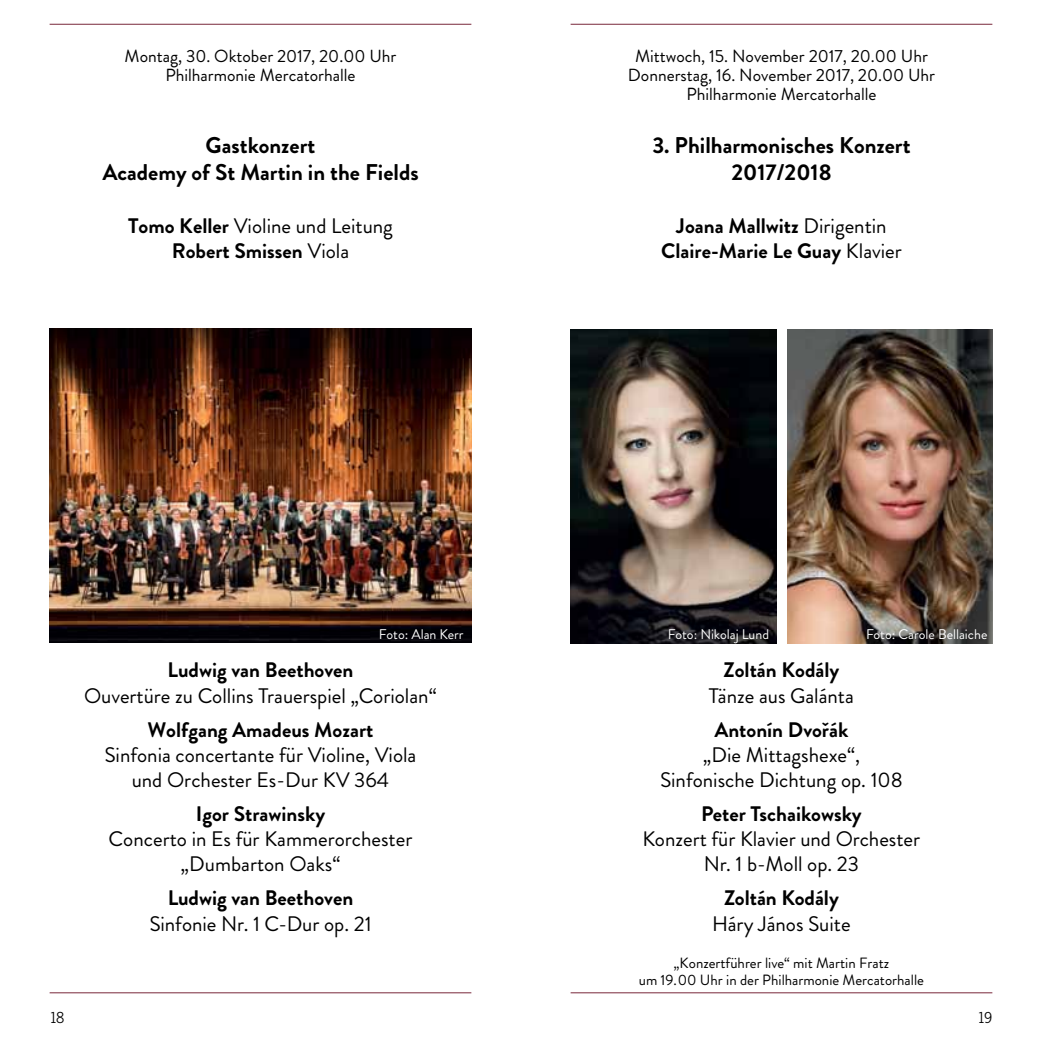
<style>
.page{position:relative;width:1042px;height:1042px;background:#fff}
.page>*{position:absolute;margin:0;border:0;box-sizing:border-box;transform-origin:0 0}
.t1{font:700 22.75px/27.3px "Brandon";color:#000;text-align:center}
.t2{font:21px/25.2px "Brandon";color:#000;text-align:center}
.t3{font:700 21px/25.2px "Brandon";color:#000;text-align:center}
.t4{font:17.5px/19.2px "Brandon";color:#000;text-align:center}
.t5{font:15.75px "News Gothic BQ";color:#000}
.t6{font:14.88px/17.8px "Brandon";color:#000;text-align:center}
.t7{font:14px "Brandon";color:#fff}
.s1{font-weight:400}
</style>
<div class="page">
<hr style="left:50px;top:24px;width:421px;height:1px;background:#79283b">
<hr style="left:570px;top:24px;width:422px;height:1px;background:#79283b">
<hr style="left:50px;top:992px;width:421px;height:1px;background:#79283b">
<hr style="left:570px;top:992px;width:422px;height:1px;background:#79283b">
<img style="left:50px;top:329px;width:421px;height:313px">
<img style="left:787px;top:329px;width:205px;height:314px">
<img style="left:570px;top:329px;width:206px;height:314px">
<p class="t4" style="left:125px;top:47px;width:273px">Montag, 30. Oktober 2017, 20.00 Uhr<br>Philharmonie Mercatorhalle</p>
<p class="t1" style="left:102px;top:132px;width:318px">Gastkonzert<br>Academy of St Martin in the Fields</p>
<p class="t3" style="left:128px;top:213px;width:266px">Tomo Keller <span class="s1">Violine und Leitung<br></span>Robert Smissen <span class="s1">Viola</span></p>
<p class="t4" style="left:628px;top:47px;width:309px">Mittwoch, 15. November 2017, 20.00 Uhr<br>Donnerstag, 16. November 2017, 20.00 Uhr<br>Philharmonie Mercatorhalle</p>
<p class="t1" style="left:652px;top:132px;width:260px">3. Philharmonisches Konzert<br>2017/2018</p>
<p class="t3" style="left:661px;top:213px;width:242px">Joana Mallwitz <span class="s1">Dirigentin<br></span>Claire-Marie Le Guay <span class="s1">Klavier</span></p>
<p class="t7" style="left:379px;top:624px;width:86px">Foto: Alan Kerr</p>
<p class="t7" style="left:668px;top:624px;width:103px">Foto: Nikolaj Lund</p>
<p class="t7" style="left:866px;top:624px;width:123px">Foto: Carole Bellaiche</p>
<p class="t3" style="left:167px;top:658px;width:187px">Ludwig van Beethoven</p>
<p class="t2" style="left:84px;top:683px;width:354px">Ouvertüre zu Collins Trauerspiel „Coriolan“</p>
<p class="t3" style="left:147px;top:717px;width:228px">Wolfgang Amadeus Mozart</p>
<p class="t2" style="left:104px;top:742px;width:313px">Sinfonia concertante für Violine, Viola und Orchester Es-Dur KV 364</p>
<p class="t3" style="left:196px;top:801px;width:131px">Igor Strawinsky</p>
<p class="t2" style="left:108px;top:827px;width:305px">Concerto in Es für Kammerorchester „Dumbarton Oaks“</p>
<p class="t3" style="left:168px;top:886px;width:187px">Ludwig van Beethoven</p>
<p class="t2" style="left:149px;top:911px;width:224px">Sinfonie Nr. 1 C-Dur op. 21</p>
<p class="t3" style="left:723px;top:658px;width:117px">Zoltán Kodály</p>
<p class="t2" style="left:709px;top:683px;width:146px">Tänze aus Galánta</p>
<p class="t3" style="left:714px;top:717px;width:135px">Antonín Dvořák</p>
<p class="t2" style="left:660px;top:742px;width:244px">„Die Mittagshexe“,<br>Sinfonische Dichtung op. 108</p>
<p class="t3" style="left:701px;top:801px;width:162px">Peter Tschaikowsky</p>
<p class="t2" style="left:642px;top:827px;width:279px">Konzert für Klavier und Orchester<br>Nr. 1 b-Moll op. 23</p>
<p class="t3" style="left:724px;top:886px;width:116px">Zoltán Kodály</p>
<p class="t2" style="left:712px;top:911px;width:140px">Háry János Suite</p>
<p class="t6" style="left:639px;top:954px;width:287px">„Konzertführer live“ mit Martin Fratz<br>um 19.00 Uhr in der Philharmonie Mercatorhalle</p>
<p class="t5" style="left:50px;top:1009px;width:16px">18</p>
<p class="t5" style="left:977px;top:1009px;width:16px">19</p>
</div>
